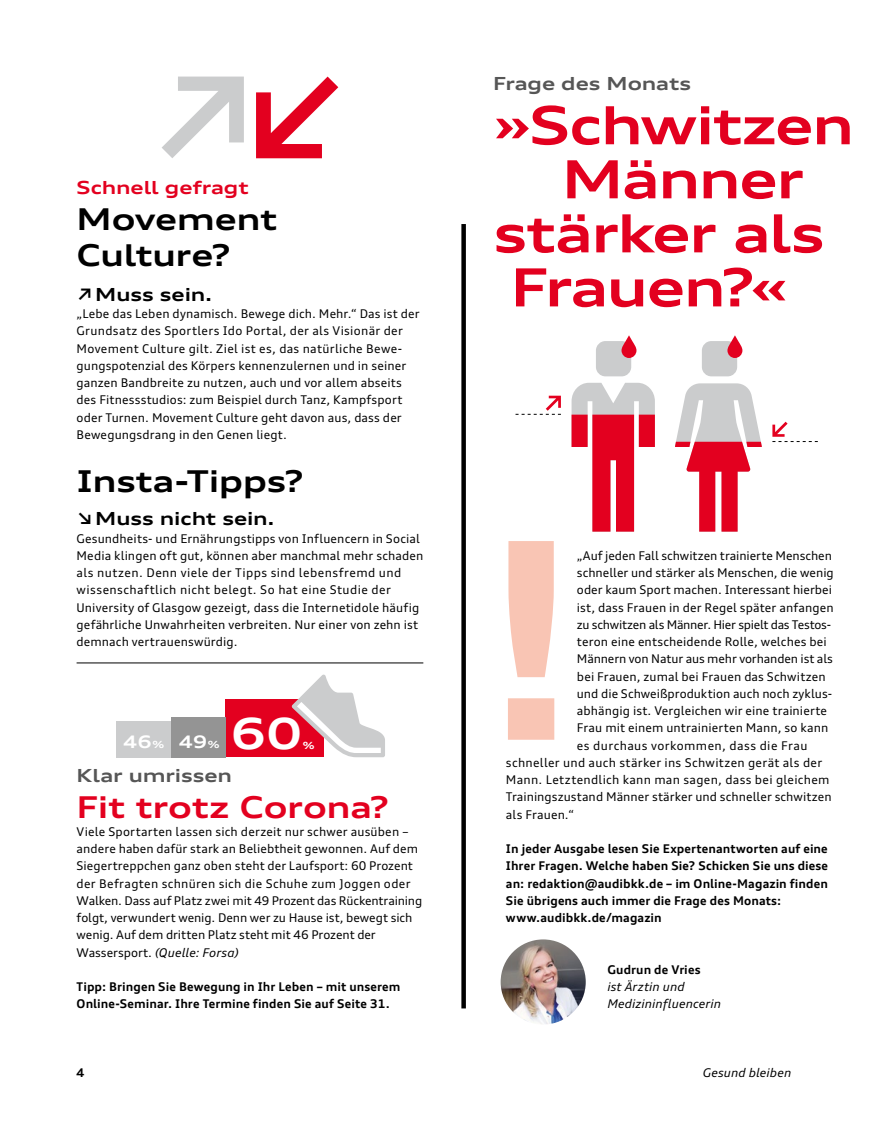
<style>
.page{position:relative;width:885px;height:1123px;background:#fff}
.page>*{position:absolute;margin:0;border:0;box-sizing:border-box;transform-origin:0 0}
.t1{font:700 expanded 52.5px "Audi Type";letter-spacing:-.03em;color:#e3001f}
.t2{font:700 expanded 42.75px "Audi Type";color:#fff}
.t3{font:700 expanded 30px/36px "Audi Type";letter-spacing:-.01em;color:#000}
.t4{font:700 expanded 30px "Audi Type";letter-spacing:-.005em;color:#e3001f}
.t5{font:700 expanded 18px "Audi Type";letter-spacing:-.005em;color:#565656}
.t6{font:700 expanded 18px "Audi Type";letter-spacing:-.005em;color:#000}
.t7{font:700 expanded 18px "Audi Type";letter-spacing:-.005em;color:#e3001f}
.t8{font:700 expanded 17.25px "Audi Type";color:#fff}
.t9{font:12px/17.2px "Audi Type";letter-spacing:.01em;color:#000}
.t10{font:700 12px/17.2px "Audi Type";letter-spacing:.01em;color:#000}
.t11{font:italic 12px/17.2px "Audi Type";letter-spacing:.01em;color:#000}
.t12{font:12px "Audi Type";letter-spacing:-.02em;color:#000}
.t13{font:12px "Audi Type";letter-spacing:-.01em;color:#000}
.t14{font:12px "Audi Type";letter-spacing:.035em;color:#000}
.t15{font:700 expanded 9.9px "Audi Type";color:#fff}
.s1{font-size:9.9px}
.s2{font-style:italic}
</style>
<div class="page">
<hr style="left:77px;top:662px;width:346px;height:1px;background:#000">
<svg style="left:508px;top:541px;width:46px;height:198px"></svg>
<img style="left:500px;top:939px;width:85px;height:85px;border-radius:43px">
<div style="left:461px;top:224px;width:5px;height:784px;background:#000"></div>
<svg style="left:256px;top:77px;width:82px;height:81px"></svg>
<svg style="left:162px;top:77px;width:82px;height:81px"></svg>
<div style="left:226px;top:699px;width:98px;height:58px;background:#e3001f"></div>
<div style="left:171px;top:717px;width:55px;height:40px;background:#949494"></div>
<div style="left:116px;top:721px;width:55px;height:36px;background:#cbcccd"></div>
<svg style="left:292px;top:674px;width:93px;height:83px"></svg>
<svg style="left:675px;top:383px;width:86px;height:148px"></svg>
<svg style="left:571px;top:383px;width:83px;height:148px"></svg>
<div style="left:701px;top:341px;width:36px;height:35px;background:#cbcccd;border-radius:10px"></div>
<div style="left:596px;top:341px;width:35px;height:35px;background:#cbcccd;border-radius:10px"></div>
<svg style="left:727px;top:335px;width:15px;height:23px"></svg>
<svg style="left:621px;top:335px;width:15px;height:23px"></svg>
<svg style="left:772px;top:422px;width:45px;height:20px"></svg>
<svg style="left:515px;top:396px;width:46px;height:19px"></svg>
<h3 class="t7" style="left:77px;top:176px;width:173px">Schnell gefragt</h3>
<h3 class="t3" style="left:77px;top:201px;width:202px">Movement<br>Culture?</h3>
<h3 class="t6" style="left:77px;top:283px;width:137px">↗Muss sein.</h3>
<p class="t9" style="left:77px;top:305px;width:344px">„Lebe das Leben dynamisch. Bewege dich. Mehr.“ Das ist der Grundsatz des Sportlers Ido Portal, der als Visionär der Movement Culture gilt. Ziel ist es, das natürliche Bewe&shy;gungspotenzial des Körpers kennenzulernen und in seiner ganzen Bandbreite zu nutzen, auch und vor allem abseits des Fitnessstudios: zum Beispiel durch Tanz, Kampfsport oder Turnen. Movement Culture geht davon aus, dass der Bewegungsdrang in den Genen liegt.</p>
<h3 class="t3" style="left:77px;top:463px;width:228px">Insta-Tipps?</h3>
<h3 class="t6" style="left:77px;top:507px;width:199px">↘Muss nicht sein.</h3>
<p class="t9" style="left:77px;top:529px;width:348px">Gesundheits- und Ernährungstipps von Influencern in Social Media klingen oft gut, können aber manchmal mehr schaden als nutzen. Denn viele der Tipps sind lebensfremd und wissenschaftlich nicht belegt. So hat eine Studie der University of Glasgow gezeigt, dass die Internetidole häufig gefährliche Unwahrheiten verbreiten. Nur einer von zehn ist demnach vertrauenswürdig.</p>
<h3 class="t8" style="left:123px;top:731px;width:99px">46<span class="s1">%</span> 49<span class="s1">%</span></h3>
<h2 class="t2" style="left:230px;top:707px;width:73px">60</h2>
<p class="t15" style="left:302px;top:739px;width:14px">%</p>
<h3 class="t5" style="left:77px;top:764px;width:157px">Klar umrissen</h3>
<h3 class="t4" style="left:77px;top:788px;width:313px">Fit trotz Corona?</h3>
<p class="t9" style="left:77px;top:822px;width:347px">Viele Sportarten lassen sich derzeit nur schwer ausüben – andere haben dafür stark an Beliebtheit gewonnen. Auf dem Siegertreppchen ganz oben steht der Laufsport: 60 Prozent der Befragten schnüren sich die Schuhe zum Joggen oder Walken. Dass auf Platz zwei mit 49 Prozent das Rückentraining folgt, verwundert wenig. Denn wer zu Hause ist, bewegt sich wenig. Auf dem dritten Platz steht mit 46 Prozent der Wassersport. <span class="s2">(Quelle: Forsa)</span></p>
<p class="t10" style="left:77px;top:978px;width:325px">Tipp: Bringen Sie Bewegung in Ihr Leben – mit unserem<br>Online-Seminar. Ihre Termine finden Sie auf Seite 31.</p>
<h3 class="t5" style="left:493px;top:73px;width:199px">Frage des Monats</h3>
<h1 class="t1" style="left:493px;top:93px;width:362px">»Schwitzen</h1>
<h1 class="t1" style="left:561px;top:147px;width:244px">Männer</h1>
<h1 class="t1" style="left:493px;top:201px;width:333px">stärker als</h1>
<h1 class="t1" style="left:510px;top:255px;width:279px">Frauen?«</h1>
<p class="t9" style="left:577px;top:546px;width:256px">„Auf jeden Fall schwitzen trainierte Menschen</p>
<p class="t9" style="left:577px;top:564px;width:258px">schneller und stärker als Menschen, die wenig</p>
<p class="t9" style="left:577px;top:581px;width:256px">oder kaum Sport machen. Interessant hierbei</p>
<p class="t9" style="left:577px;top:598px;width:258px">ist, dass Frauen in der Regel später anfangen</p>
<p class="t12" style="left:577px;top:617px;width:256px">zu schwitzen als Männer. Hier spielt das Testos-</p>
<p class="t9" style="left:577px;top:633px;width:251px">teron eine entscheidende Rolle, welches bei</p>
<p class="t13" style="left:577px;top:651px;width:257px">Männern von Natur aus mehr vorhanden ist als</p>
<p class="t9" style="left:577px;top:667px;width:250px">bei Frauen, zumal bei Frauen das Schwitzen</p>
<p class="t9" style="left:577px;top:684px;width:256px">und die Schweißproduktion auch noch zyklus-</p>
<p class="t9" style="left:577px;top:702px;width:251px">abhängig ist. Vergleichen wir eine trainierte</p>
<p class="t9" style="left:577px;top:719px;width:253px">Frau mit einem untrainierten Mann, so kann</p>
<p class="t14" style="left:577px;top:737px;width:232px">es durchaus vorkommen, dass die Frau</p>
<p class="t9" style="left:506px;top:753px;width:318px">schneller und auch stärker ins Schwitzen gerät als der</p>
<p class="t9" style="left:506px;top:771px;width:325px">Mann. Letztendlich kann man sagen, dass bei gleichem</p>
<p class="t9" style="left:506px;top:788px;width:327px">Trainingszustand Männer stärker und schneller schwitzen</p>
<p class="t9" style="left:506px;top:805px;width:69px">als Frauen.“</p>
<p class="t10" style="left:506px;top:840px;width:323px">In jeder Ausgabe lesen Sie Expertenantworten auf eine Ihrer Fragen. Welche haben Sie? Schicken Sie uns diese an: redaktion@audibkk.de – im Online-Magazin finden Sie übrigens auch immer die Frage des Monats: www.audibkk.de/magazin</p>
<p class="t10" style="left:607px;top:960px;width:95px">Gudrun de Vries</p>
<p class="t11" style="left:607px;top:978px;width:115px">ist Ärztin und<br>Medizininfluencerin</p>
<p class="t10" style="left:77px;top:1064px;width:9px">4</p>
<p class="t11" style="left:702px;top:1064px;width:90px">Gesund bleiben</p>
</div>
